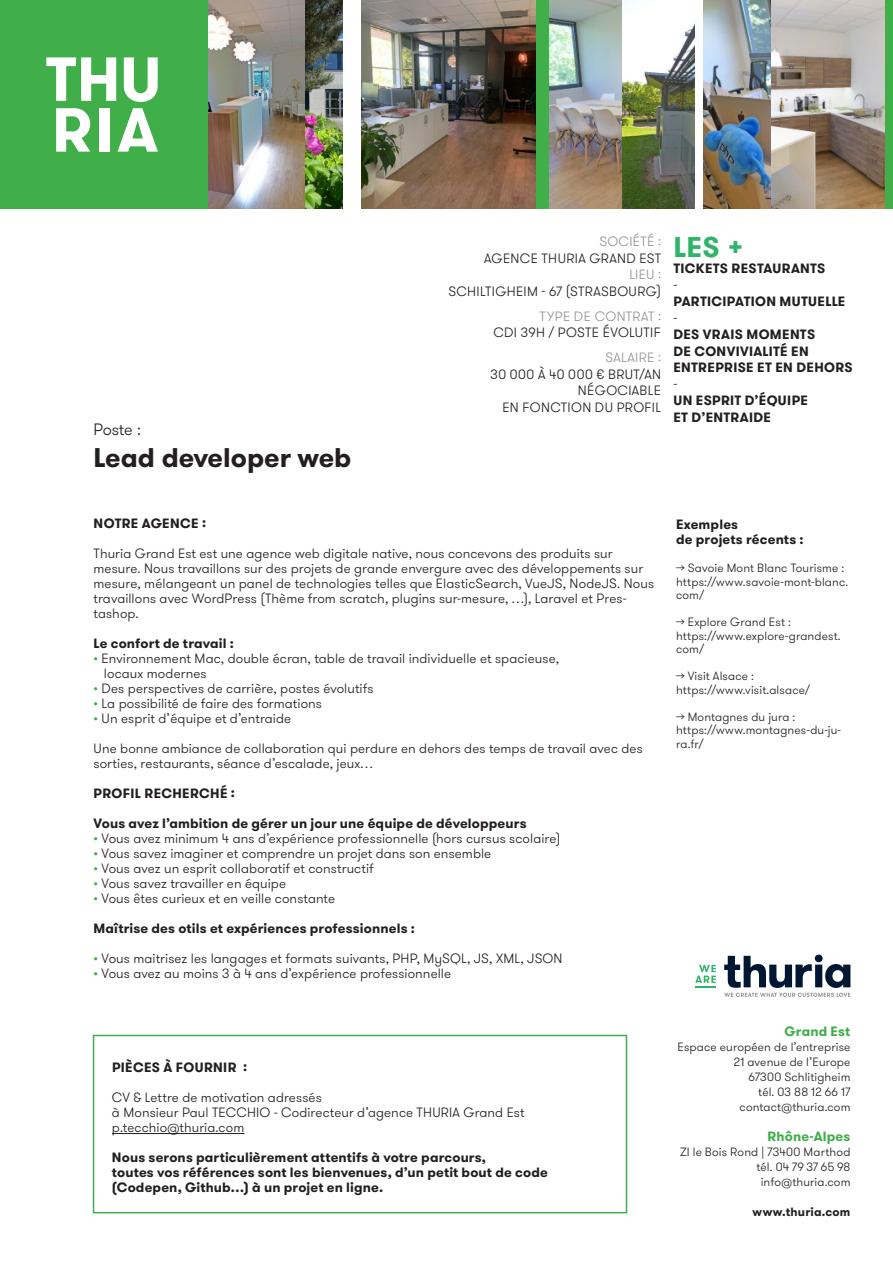
<style>
.page{position:relative;width:893px;height:1263px;background:#fff}
.page>*{position:absolute;margin:0;border:0;box-sizing:border-box;transform-origin:0 0}
.t1{font:700 62.1px/50.7px "GT Walsheim";letter-spacing:.025em;color:#fff}
.t2{font:700 28.5px "GT Walsheim";color:#2fb569}
.t3{font:700 27px "GT Walsheim";color:#231f20}
.t4{font:300 16.5px "GT Walsheim";letter-spacing:-.015em;color:#231f20}
.t5{font:300 13.5px/15px "GT Walsheim";letter-spacing:.005em;color:#231f20}
.t6{font:700 13.5px/15px "GT Walsheim";letter-spacing:.01em;color:#231f20}
.t7{font:300 13.5px/16.5px "GT Walsheim";letter-spacing:.025em;color:#231f20;text-align:right}
.t8{font:300 13.5px "GT Walsheim";letter-spacing:.025em;color:#939598}
.t9{font:700 13.5px "GT Walsheim";letter-spacing:.01em;color:#40ae49}
.t10{font:300 12px/13.5px "GT Walsheim";letter-spacing:.01em;color:#231f20}
.t11{font:700 12px "GT Walsheim";letter-spacing:.015em;color:#231f20}
.s1{color:#40ae49}
</style>
<div class="page">
<div style="left:0;top:0;width:208px;height:208px;background:#40ae49"></div>
<div style="left:535px;top:0;width:159px;height:208px;background:#40ae49"></div>
<div style="left:772px;top:0;width:121px;height:208px;background:#40ae49"></div>
<img style="left:208px;top:0;width:134px;height:208px">
<img style="left:550px;top:0;width:144px;height:208px">
<img style="left:704px;top:0;width:180px;height:208px">
<img style="left:361px;top:0;width:174px;height:208px">
<hr style="left:112px;top:1133px;width:132px;height:1px;background:#231f20">
<hr style="left:695px;top:986px;width:21px;height:2px;background:#2fb569">
<svg style="left:695px;top:965px;width:21px;height:18px"></svg>
<svg style="left:724px;top:954px;width:126px;height:43px"></svg>
<div style="left:93px;top:1035px;width:534px;height:178px;border:2px solid #40ae49"></div>
<h1 class="t1" style="left:45px;top:54px;width:117px">THU<br>RIA</h1>
<p class="t4" style="left:94px;top:419px;width:49px">Poste :</p>
<h3 class="t3" style="left:94px;top:440px;width:259px">Lead developer web</h3>
<p class="t8" style="left:599px;top:233px;width:63px">SOCIÉTÉ :</p>
<p class="t7" style="left:484px;top:250px;width:178px">AGENCE THURIA GRAND EST</p>
<p class="t8" style="left:629px;top:266px;width:33px">LIEU :</p>
<p class="t7" style="left:448px;top:283px;width:214px">SCHILTIGHEIM - 67 (STRASBOURG)</p>
<p class="t8" style="left:540px;top:307px;width:123px">TYPE DE CONTRAT :</p>
<p class="t5" style="left:493px;top:325px;width:169px">CDI 39H / POSTE ÉVOLUTIF</p>
<p class="t8" style="left:605px;top:349px;width:57px">SALAIRE :</p>
<p class="t7" style="left:491px;top:366px;width:172px">30 000 À 40 000 € BRUT/AN<br>NÉGOCIABLE<br>EN FONCTION DU PROFIL</p>
<h2 class="t2" style="left:673px;top:228px;width:72px">LES +</h2>
<p class="t6" style="left:673px;top:261px;width:154px">TICKETS RESTAURANTS</p>
<p class="t5" style="left:673px;top:278px;width:5px">-</p>
<p class="t6" style="left:673px;top:294px;width:174px">PARTICIPATION MUTUELLE</p>
<p class="t5" style="left:673px;top:311px;width:5px">-</p>
<p class="t6" style="left:673px;top:326px;width:181px;line-height:16.5px">DES VRAIS MOMENTS<br>DE CONVIVIALITÉ EN<br>ENTREPRISE ET EN DEHORS</p>
<p class="t5" style="left:673px;top:377px;width:5px">-</p>
<p class="t6" style="left:673px;top:392px;width:136px;line-height:16.5px">UN ESPRIT D’ÉQUIPE<br>ET D’ENTRAIDE</p>
<p class="t6" style="left:94px;top:516px;width:114px">NOTRE AGENCE :</p>
<p class="t5" style="left:94px;top:546px;width:562px">Thuria Grand Est est une agence web digitale native, nous concevons des produits sur mesure. Nous travaillons sur des projets de grande envergure avec des développements sur mesure, mélangeant un panel de technologies telles que ElasticSearch, VueJS, NodeJS. Nous travaillons avec WordPress (Thème from scratch, plugins sur-mesure, …), Laravel et Pres&shy;tashop.</p>
<p class="t6" style="left:94px;top:636px;width:142px">Le confort de travail :</p>
<p class="t5" style="left:104px;top:651px;width:457px;text-indent:-10px"><span class="s1">•</span> Environnement Mac, double écran, table de travail individuelle et spacieuse, locaux modernes</p>
<p class="t5" style="left:94px;top:681px;width:282px"><span class="s1">•</span> Des perspectives de carrière, postes évolutifs</p>
<p class="t5" style="left:94px;top:696px;width:230px"><span class="s1">•</span> La possibilité de faire des formations</p>
<p class="t5" style="left:94px;top:711px;width:199px"><span class="s1">•</span> Un esprit d’équipe et d’entraide</p>
<p class="t5" style="left:94px;top:741px;width:551px">Une bonne ambiance de collaboration qui perdure en dehors des temps de travail avec des sorties, restaurants, séance d’escalade, jeux…</p>
<p class="t6" style="left:94px;top:786px;width:143px">PROFIL RECHERCHÉ :</p>
<p class="t6" style="left:94px;top:816px;width:435px">Vous avez l’ambition de gérer un jour une équipe de développeurs</p>
<p class="t5" style="left:94px;top:831px;width:468px"><span class="s1">•</span> Vous avez minimum 4 ans d’expérience professionnelle (hors cursus scolaire)</p>
<p class="t5" style="left:94px;top:846px;width:399px"><span class="s1">•</span> Vous savez imaginer et comprendre un projet dans son ensemble</p>
<p class="t5" style="left:94px;top:861px;width:282px"><span class="s1">•</span> Vous avez un esprit collaboratif et constructif</p>
<p class="t5" style="left:94px;top:876px;width:194px"><span class="s1">•</span> Vous savez travailler en équipe</p>
<p class="t5" style="left:94px;top:891px;width:243px"><span class="s1">•</span> Vous êtes curieux et en veille constante</p>
<p class="t6" style="left:94px;top:921px;width:323px">Maîtrise des otils et expériences professionnels :</p>
<p class="t5" style="left:94px;top:951px;width:470px"><span class="s1">•</span> Vous maitrisez les langages et formats suivants, PHP, MySQL, JS, XML, JSON</p>
<p class="t5" style="left:94px;top:966px;width:359px"><span class="s1">•</span> Vous avez au moins 3 à 4 ans d’expérience professionnelle</p>
<p class="t6" style="left:112px;top:1060px;width:137px">PIÈCES À FOURNIR :</p>
<p class="t5" style="left:112px;top:1090px;width:414px">CV &amp; Lettre de motivation adressés<br>à Monsieur Paul TECCHIO - Codirecteur d’agence THURIA Grand Est p.tecchio@thuria.com</p>
<p class="t6" style="left:112px;top:1150px;width:437px">Nous serons particulièrement attentifs à votre parcours,<br>toutes vos références sont les bienvenues, d’un petit bout de code (Codepen, Github…) à un projet en ligne.</p>
<p class="t6" style="left:676px;top:517px;width:129px">Exemples<br>de projets récents :</p>
<p class="t10" style="left:676px;top:562px;width:174px">→ Savoie Mont Blanc Tourisme : https://www.savoie-mont-blanc. com/</p>
<p class="t10" style="left:676px;top:616px;width:166px">→ Explore Grand Est : https://www.explore-grandest. com/</p>
<p class="t10" style="left:676px;top:670px;width:135px">→ Visit Alsace : https://www.visit.alsace/</p>
<p class="t10" style="left:676px;top:710px;width:167px">→ Montagnes du jura : https://www.montagnes-du-ju&shy;ra.fr/</p>
<p class="t9" style="left:784px;top:1022px;width:68px">Grand Est</p>
<p class="t10" style="left:678px;top:1039px;width:174px;line-height:15px;text-align:right">Espace européen de l’entreprise<br>21 avenue de l’Europe<br>67300 Schlitigheim<br>tél. 03 88 12 66 17 contact@thuria.com</p>
<p class="t9" style="left:768px;top:1127px;width:84px">Rhône-Alpes</p>
<p class="t10" style="left:680px;top:1144px;width:172px;line-height:15px;text-align:right">ZI le Bois Rond | 73400 Marthod tél. 04 79 37 65 98 info@thuria.com</p>
<p class="t11" style="left:752px;top:1203px;width:99px">www.thuria.com</p>
</div>
